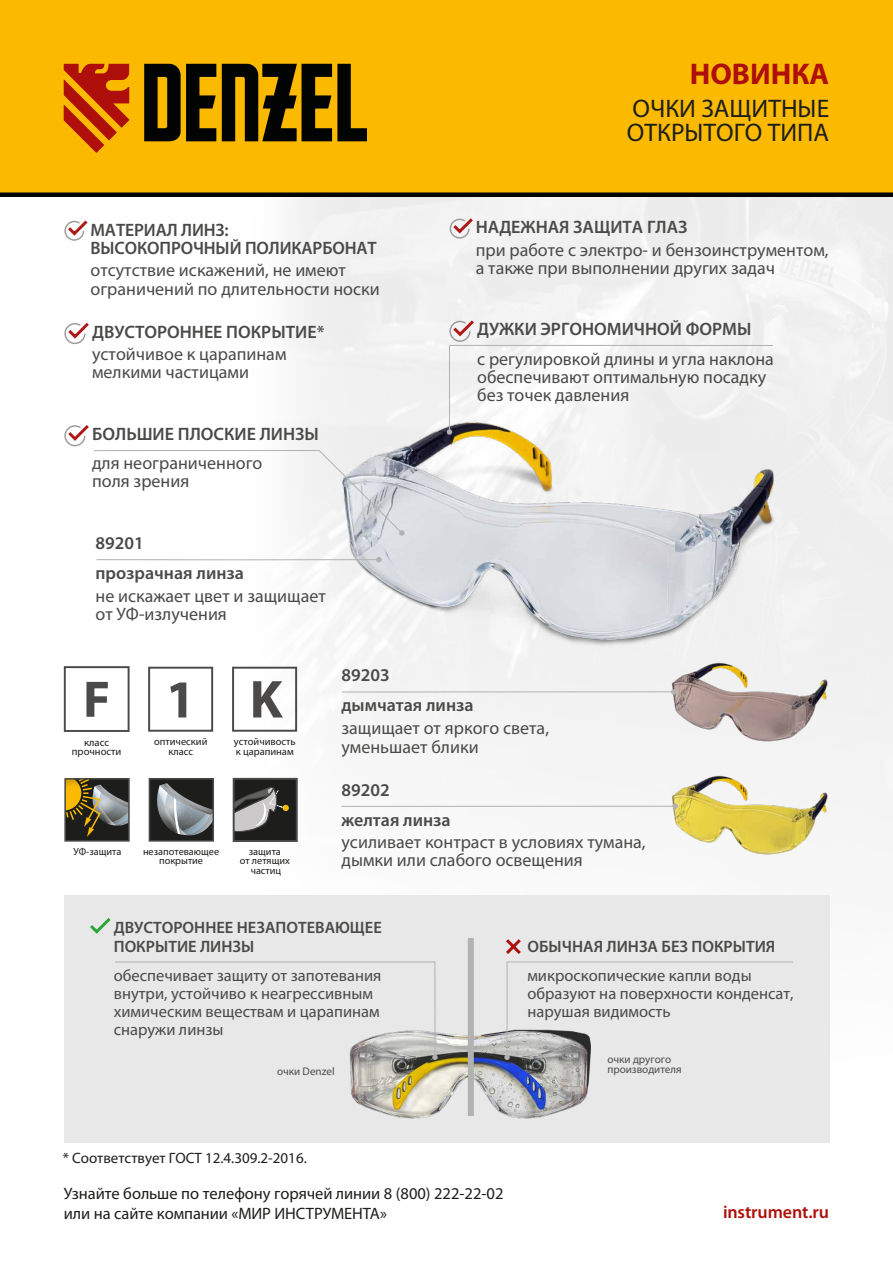
<style>
.page{position:relative;width:893px;height:1263px;background:#fff}
.page>*{position:absolute;margin:0;border:0;box-sizing:border-box;transform-origin:0 0}
.t1{font:700 53.85px "Myriad Pro";color:#4b4a49}
.t2{font:700 51.75px "Myriad Pro";color:#4b4a49}
.t3{font:700 30px "Myriad Pro";color:#ae0f0a}
.t4{font:25.5px/24px "Myriad Pro";color:#1d1d1b}
.t5{font:18px/18px "Myriad Pro";color:#4b4a49}
.t6{font:600 18px/30px "Myriad Pro";color:#4b4a49}
.t7{font:600 18px "Myriad Pro";letter-spacing:-.01em;color:#ae0f0a}
.t8{font:16.5px/18px "Myriad Pro";color:#4b4a49}
.t9{font:16.5px/19.8px "Myriad Pro";letter-spacing:-.005em;color:#1d1e1b}
.t10{font:600 16.5px/18px "Myriad Pro";color:#4b4a49}
.t11{font:15px "Myriad Pro";color:#1d1e1b}
.t12{font:11.1px "Myriad Pro";color:#4b4a4a}
.t13{font:10.5px/9.3px "Myriad Pro";color:#1d1e1b;text-align:center}
.t14{font:10.35px/9.1px "Myriad Pro";color:#1d1e1b;text-align:center}
</style>
<div class="page">
<div style="left:64px;top:896px;width:765px;height:247px;background:#e8e8e8"></div>
<img style="left:331px;top:406px;width:454px;height:251px">
<div style="left:0;top:0;width:893px;height:195px;background:#fbba00"></div>
<div style="left:0;top:192px;width:893px;height:5px;background:#020303"></div>
<svg style="left:64px;top:64px;width:66px;height:89px"></svg>
<svg style="left:144px;top:64px;width:72px;height:77px"></svg>
<svg style="left:222px;top:64px;width:145px;height:77px"></svg>
<svg style="left:96px;top:557px;width:286px;height:5px"></svg>
<img style="left:349px;top:1031px;width:242px;height:88px">
<svg style="left:115px;top:961px;width:323px;height:99px"></svg>
<svg style="left:90px;top:918px;width:21px;height:16px"></svg>
<svg style="left:503px;top:939px;width:290px;height:121px"></svg>
<div style="left:468px;top:938px;width:6px;height:178px;background:#b2b2b2"></div>
<img style="left:669px;top:771px;width:159px;height:85px">
<img style="left:669px;top:657px;width:159px;height:85px">
<div style="left:148px;top:667px;width:65px;height:65px;border:2px solid #4b4a49"></div>
<div style="left:232px;top:667px;width:65px;height:65px;border:2px solid #4b4a49"></div>
<div style="left:64px;top:666px;width:66px;height:66px;border:2px solid #4b4a49"></div>
<hr style="left:342px;top:691px;width:332px;height:1px;background:#b2b1b1">
<svg style="left:671px;top:689px;width:5px;height:5px"></svg>
<hr style="left:341px;top:806px;width:334px;height:1px;background:#b2b1b1">
<svg style="left:673px;top:803px;width:5px;height:6px"></svg>
<svg style="left:64px;top:778px;width:66px;height:64px;background:#625a3d"></svg>
<svg style="left:149px;top:778px;width:65px;height:64px;background:#595d5e"></svg>
<svg style="left:236px;top:781px;width:59px;height:58px;background:#52514e"></svg>
<div style="left:233px;top:778px;width:65px;height:64px;border:2px solid #4b4a49"></div>
<svg style="left:447px;top:317px;width:326px;height:118px"></svg>
<svg style="left:64px;top:422px;width:341px;height:114px"></svg>
<svg style="left:64px;top:220px;width:24px;height:21px"></svg>
<svg style="left:449px;top:215px;width:27px;height:24px"></svg>
<svg style="left:64px;top:322px;width:25px;height:23px"></svg>
<p class="t6" style="left:90px;top:220px;width:288px;line-height:18.3px">МАТЕРИАЛ ЛИНЗ:<br>ВЫСОКОПРОЧНЫЙ ПОЛИКАРБОНАТ</p>
<p class="t5" style="left:90px;top:261px;width:291px">отсутствие искажений, не имеют ограничений по длительности носки</p>
<p class="t6" style="left:92px;top:316px;width:234px">ДВУСТОРОННЕЕ ПОКРЫТИЕ*</p>
<p class="t5" style="left:92px;top:345px;width:196px">устойчивое к царапинам мелкими частицами</p>
<p class="t6" style="left:92px;top:418px;width:228px">БОЛЬШИЕ ПЛОСКИЕ ЛИНЗЫ</p>
<p class="t5" style="left:92px;top:454px;width:172px">для неограниченного поля зрения</p>
<p class="t6" style="left:96px;top:528px;width:150px">89201 прозрачная линза</p>
<p class="t5" style="left:96px;top:586px;width:232px">не искажает цвет и защищает от УФ-излучения</p>
<h3 class="t3" style="left:690px;top:54px;width:141px">НОВИНКА</h3>
<h3 class="t4" style="left:627px;top:96px;width:204px">ОЧКИ ЗАЩИТНЫЕ<br>ОТКРЫТОГО ТИПА</h3>
<p class="t6" style="left:476px;top:212px;width:213px">НАДЕЖНАЯ ЗАЩИТА ГЛАЗ</p>
<p class="t5" style="left:476px;top:240px;width:354px">при работе с электро- и бензоинструментом, а также при выполнении других задач</p>
<p class="t6" style="left:477px;top:314px;width:276px">ДУЖКИ ЭРГОНОМИЧНОЙ ФОРМЫ</p>
<p class="t5" style="left:477px;top:349px;width:298px">с регулировкой длины и угла наклона обеспечивают оптимальную посадку без точек давления</p>
<h2 class="t2" style="left:83px;top:666px;width:29px">F</h2>
<p class="t13" style="left:72px;top:737px;width:51px">класс прочности</p>
<h1 class="t1" style="left:166px;top:664px;width:31px">1</h1>
<p class="t13" style="left:154px;top:737px;width:55px">оптический класс</p>
<h1 class="t1" style="left:250px;top:664px;width:35px">K</h1>
<p class="t13" style="left:234px;top:737px;width:63px;text-align:left">устойчивость к царапинам</p>
<p class="t14" style="left:73px;top:847px;width:50px">УФ-защита</p>
<p class="t14" style="left:143px;top:847px;width:78px">незапотевающее покрытие</p>
<p class="t14" style="left:240px;top:847px;width:51px">защита<br>от летящих частиц</p>
<p class="t6" style="left:341px;top:660px;width:134px">89203 дымчатая линза</p>
<p class="t5" style="left:341px;top:718px;width:209px;line-height:19.5px">защищает от яркого света, уменьшает блики</p>
<p class="t6" style="left:341px;top:774px;width:111px">89202 желтая линза</p>
<p class="t5" style="left:341px;top:833px;width:306px">усиливает контраст в условиях тумана, дымки или слабого освещения</p>
<p class="t10" style="left:114px;top:918px;width:270px">ДВУСТОРОННЕЕ НЕЗАПОТЕВАЮЩЕЕ<br>ПОКРЫТИЕ ЛИНЗЫ</p>
<p class="t8" style="left:114px;top:966px;width:269px">обеспечивает защиту от запотевания внутри, устойчиво к неагрессивным химическим веществам и царапинам снаружи линзы</p>
<p class="t10" style="left:527px;top:937px;width:249px">ОБЫЧНАЯ ЛИНЗА БЕЗ ПОКРЫТИЯ</p>
<p class="t8" style="left:527px;top:966px;width:268px">микроскопические капли воды образуют на поверхности конденсат, нарушая видимость</p>
<p class="t12" style="left:607px;top:1053px;width:65px">очки другого</p>
<p class="t12" style="left:277px;top:1065px;width:59px">очки Denzel</p>
<p class="t12" style="left:607px;top:1063px;width:76px">производителя</p>
<p class="t11" style="left:63px;top:1148px;width:246px">* Соответствует ГОСТ 12.4.309.2-2016.</p>
<p class="t9" style="left:64px;top:1183px;width:441px">Узнайте больше по телефону горячей линии 8 (800) 222-22-02 или на сайте компании «МИР ИНСТРУМЕНТА»</p>
<p class="t7" style="left:723px;top:1201px;width:108px">instrument.ru</p>
</div>
